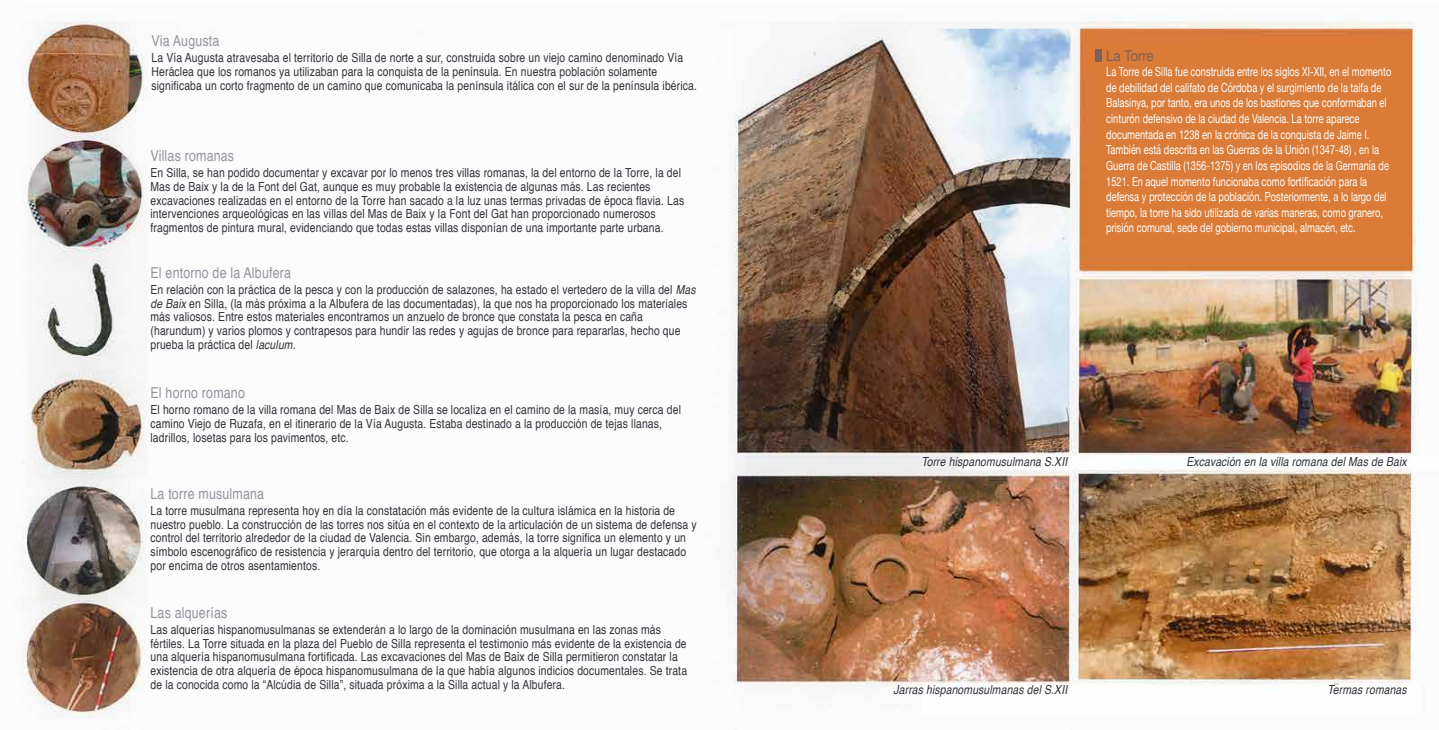
<style>
.page{position:relative;width:1439px;height:730px;background:#fff}
.page>*{position:absolute;margin:0;border:0;box-sizing:border-box;transform-origin:0 0}
.t1{font:15px "Helvetica";letter-spacing:.015em;color:#97929f;scale:.83 1}
.t2{font:15px "Helvetica Neue";color:#7a605e;scale:.88 1}
.t3{font:12.5px/13.8px "Helvetica";letter-spacing:.015em;color:#33323b;scale:.83 1}
.t4{font:12.5px/15.6px "Helvetica Neue";color:#fff;scale:.74 1}
.t5{font:italic 12.5px "Helvetica";letter-spacing:.015em;color:#33323b;scale:.83 1}
.s1{font-style:italic}
</style>
<div class="page">
<img style="left:22px;top:15px;width:1403px;height:704px">
<div style="left:1095px;top:49px;width:6px;height:13px;background:#7a605e"></div>
<p class="t1" style="left:151px;top:29px;width:83px">Via Augusta</p>
<p class="t3" style="left:151px;top:51px;width:659px">La Vía Augusta atravesaba el territorio de Silla de norte a sur, construida sobre un viejo camino denominado Vía<br>Heráclea que los romanos ya utilizaban para la conquista de la península. En nuestra población solamente significaba un corto fragmento de un camino que comunicaba la península itálica con el sur de la península ibérica.</p>
<p class="t1" style="left:150px;top:144px;width:102px">Villas romanas</p>
<p class="t3" style="left:150px;top:166px;width:644px">En Silla, se han podido documentar y excavar por lo menos tres villas romanas, la del entorno de la Torre, la del Mas de Baix y la de la Font del Gat, aunque es muy probable la existencia de algunas más. Las recientes excavaciones realizadas en el entorno de la Torre han sacado a la luz unas termas privadas de época flavia. Las intervenciones arqueológicas en las villas del Mas de Baix y la Font del Gat han proporcionado numerosos fragmentos de pintura mural, evidenciando que todas estas villas disponían de una importante parte urbana.</p>
<p class="t1" style="left:150px;top:261px;width:171px">El entorno de la Albufera</p>
<p class="t3" style="left:150px;top:283px;width:658px">En relación con la práctica de la pesca y con la producción de salazones, ha estado el vertedero de la villa del <span class="s1">Mas de Baix</span> en Silla, (la más próxima a la Albufera de las documentadas), la que nos ha proporcionado los materiales más valiosos. Entre estos materiales encontramos un anzuelo de bronce que constata la pesca en caña (harundum) y varios plomos y contrapesos para hundir las redes y agujas de bronce para repararlas, hecho que prueba la práctica del <span class="s1">laculum.</span></p>
<p class="t1" style="left:150px;top:381px;width:115px">El horno romano</p>
<p class="t3" style="left:150px;top:404px;width:640px">El horno romano de la villa romana del Mas de Baix de Silla se localiza en el camino de la masía, muy cerca del camino Viejo de Ruzafa, en el itinerario de la Vía Augusta. Estaba destinado a la producción de tejas llanas, ladrillos, losetas para los pavimentos, etc.</p>
<p class="t1" style="left:150px;top:482px;width:138px">La torre musulmana</p>
<p class="t3" style="left:150px;top:504px;width:659px">La torre musulmana representa hoy en día la constatación más evidente de la cultura islámica en la historia de nuestro pueblo. La construcción de las torres nos sitúa en el contexto de la articulación de un sistema de defensa y control del territorio alrededor de la ciudad de Valencia. Sin embargo, además, la torre significa un elemento y un símbolo escenográfico de resistencia y jerarquía dentro del territorio, que otorga a la alquería un lugar destacado por encima de otros asentamientos.</p>
<p class="t1" style="left:150px;top:601px;width:94px">Las alquerías</p>
<p class="t3" style="left:150px;top:623px;width:648px">Las alquerías hispanomusulmanas se extenderán a lo largo de la dominación musulmana en las zonas más fértiles. La Torre situada en la plaza del Pueblo de Silla representa el testimonio más evidente de la existencia de una alquería hispanomusulmana fortificada. Las excavaciones del Mas de Baix de Silla permitieron constatar la existencia de otra alquería de época hispanomusulmana de la que había algunos indicios documentales. Se trata de la conocida como la “Alcúdia de Silla”, situada próxima a la Silla actual y la Albufera.</p>
<p class="t2" style="left:1106px;top:44px;width:55px">La Torre</p>
<p class="t4" style="left:1106px;top:65px;width:387px">La Torre de Silla fue construida entre los siglos XI-XII, en el momento de debilidad del califato de Córdoba y el surgimiento de la taifa de Balasinya, por tanto, era unos de los bastiones que conformaban el cinturón defensivo de la ciudad de Valencia. La torre aparece documentada en 1238 en la crónica de la conquista de Jaime I.<br>También está descrita en las Guerras de la Unión (1347-48) , en la Guerra de Castilla (1356-1375) y en los episodios de la Germanía de 1521. En aquel momento funcionaba como fortificación para la defensa y protección de la población. Posteriormente, a lo largo del tiempo, la torre ha sido utilizada de varias maneras, como granero, prisión comunal, sede del gobierno municipal, almacén, etc.</p>
<p class="t5" style="left:921px;top:451px;width:177px">Torre hispanomusulmana S.XII</p>
<p class="t5" style="left:893px;top:679px;width:211px">Jarras hispanomusulmanas del S.XII</p>
<p class="t5" style="left:1186px;top:451px;width:267px">Excavación en la villa romana del Mas de Baix</p>
<p class="t5" style="left:1327px;top:679px;width:97px">Termas romanas</p>
</div>
